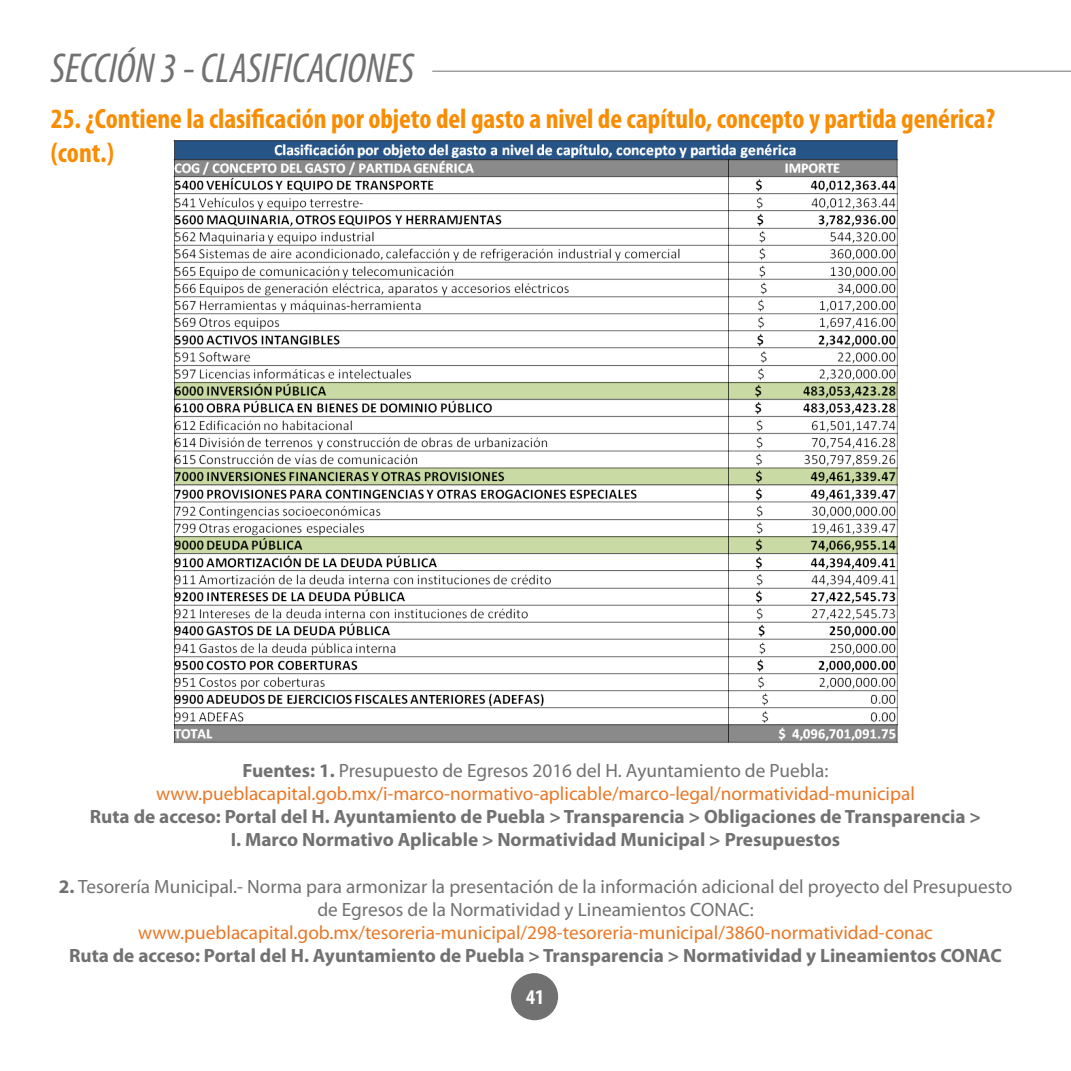
<style>
.page{position:relative;width:1071px;height:1071px;background:#fff}
.page>*{position:absolute;margin:0;border:0;box-sizing:border-box;transform-origin:0 0}
.t1{font:italic condensed 42px "Myriad Pro";color:#717172}
.t2{font:700 condensed 28px/33.6px "Myriad Pro";color:#f98c01}
.t3{font:700 condensed 21px "Myriad Pro";color:#fff}
.t4{font:700 19.25px "Myriad Pro";color:#717172}
.t5{font:19.25px/23.1px "Myriad Pro";color:#717172;text-align:center}
.t6{font:19.25px "Myriad Pro";color:#e97726}
.s1{font-weight:700}
</style>
<div class="page">
<div style="left:511px;top:973px;width:47px;height:47px;background:#717172;border-radius:50%"></div>
<hr style="left:432px;top:71px;width:639px;height:1px;background:#717172">
<img style="left:173px;top:139px;width:726px;height:604px">
<p class="t1" style="left:51px;top:43px;width:365px">SECCIÓN 3 - CLASIFICACIONES</p>
<p class="t2" style="left:51px;top:101px;width:946px">25. ¿Contiene la clasificación por objeto del gasto a nivel de capítulo, concepto y partida genérica? (cont.)</p>
<p class="t5" style="left:242px;top:759px;width:588px"><span class="s1">Fuentes: 1.</span> Presupuesto de Egresos 2016 del H. Ayuntamiento de Puebla:</p>
<p class="t6" style="left:156px;top:782px;width:760px">www.pueblacapital.gob.mx/i-marco-normativo-aplicable/marco-legal/normatividad-municipal</p>
<p class="t4" style="left:90px;top:804px;width:893px">Ruta de acceso: Portal del H. Ayuntamiento de Puebla &gt; Transparencia &gt; Obligaciones de Transparencia &gt;</p>
<p class="t4" style="left:231px;top:827px;width:611px">I. Marco Normativo Aplicable &gt; Normatividad Municipal &gt; Presupuestos</p>
<p class="t5" style="left:59px;top:874px;width:955px"><span class="s1">2.</span> Tesorería Municipal.- Norma para armonizar la presentación de la información adicional del proyecto del Presupuesto de Egresos de la Normatividad y Lineamientos CONAC:</p>
<p class="t6" style="left:138px;top:920px;width:796px">www.pueblacapital.gob.mx/tesoreria-municipal/298-tesoreria-municipal/3860-normatividad-conac</p>
<p class="t4" style="left:69px;top:943px;width:934px">Ruta de acceso: Portal del H. Ayuntamiento de Puebla &gt; Transparencia &gt; Normatividad y Lineamientos CONAC</p>
<p class="t3" style="left:526px;top:984px;width:19px">41</p>
</div>
